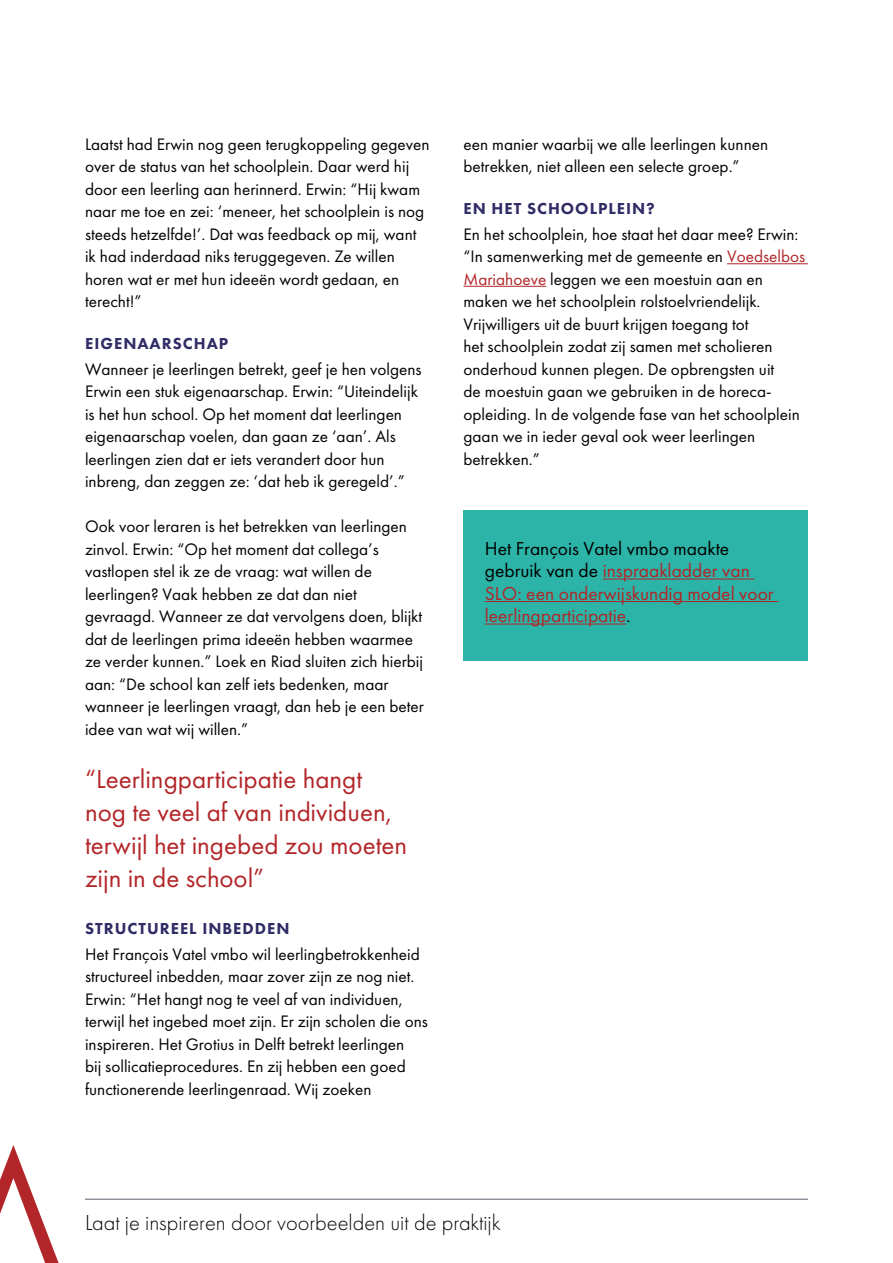
<style>
.page{position:relative;width:893px;height:1263px;background:#fff}
.page>*{position:absolute;margin:0;border:0;box-sizing:border-box;transform-origin:0 0}
.t1{font:27px/33px "Futura PT";color:#b22528}
.t2{font:300 22.5px "Futura PT";color:#000}
.t3{font:19.5px/22.5px "Futura PT";color:#b22528}
.t4{font:17.25px/22.5px "Futura PT";color:#000}
.t5{font:800 16.5px "Futura PT";letter-spacing:.06em;color:#302c65}
.s1{color:#b22528}
.s2{color:#000}
</style>
<div class="page">
<hr style="left:85px;top:1199px;width:723px;height:1px;background:#58626c">
<svg style="left:0;top:1145px;width:59px;height:118px"></svg>
<hr style="left:727px;top:263px;width:81px;height:1px;background:#b22528">
<hr style="left:463px;top:286px;width:83px;height:1px;background:#b22528">
<div style="left:463px;top:510px;width:345px;height:151px;background:#2bb4a7"></div>
<hr style="left:603px;top:578px;width:151px;height:1px;background:#b22528">
<hr style="left:485px;top:601px;width:293px;height:1px;background:#b22528">
<hr style="left:485px;top:623px;width:141px;height:1px;background:#b22528">
<p class="t4" style="left:85px;top:132px;width:346px">Laatst had Erwin nog geen terugkoppeling gegeven over de status van het schoolplein. Daar werd hij door een leerling aan herinnerd. Erwin: “Hij kwam naar me toe en zei: ‘meneer, het schoolplein is nog steeds hetzelfde!’. Dat was feedback op mij, want ik had inderdaad niks teruggegeven. Ze willen horen wat er met hun ideeën wordt gedaan, en terecht!”</p>
<p class="t5" style="left:85px;top:333px;width:145px">EIGENAARSCHAP</p>
<p class="t4" style="left:85px;top:357px;width:338px">Wanneer je leerlingen betrekt, geef je hen volgens Erwin een stuk eigenaarschap. Erwin: “Uiteindelijk is het hun school. Op het moment dat leerlingen eigenaarschap voelen, dan gaan ze ‘aan’. Als leerlingen zien dat er iets verandert door hun inbreng, dan zeggen ze: ‘dat heb ik geregeld’.”</p>
<p class="t4" style="left:85px;top:515px;width:340px">Ook voor leraren is het betrekken van leerlingen zinvol. Erwin: “Op het moment dat collega’s vastlopen stel ik ze de vraag: wat willen de leerlingen? Vaak hebben ze dat dan niet gevraagd. Wanneer ze dat vervolgens doen, blijkt dat de leerlingen prima ideeën hebben waarmee ze verder kunnen.” Loek en Riad sluiten zich hierbij aan: “De school kan zelf iets bedenken, maar wanneer je leerlingen vraagt, dan heb je een beter idee van wat wij willen.”</p>
<h1 class="t1" style="left:85px;top:762px;width:324px">“Leerlingparticipatie hangt nog te veel af van individuen, terwijl het ingebed zou moeten zijn in de school”</h1>
<p class="t5" style="left:85px;top:918px;width:206px">STRUCTUREEL INBEDDEN</p>
<p class="t4" style="left:85px;top:942px;width:344px">Het François Vatel vmbo wil leerlingbetrokkenheid structureel inbedden, maar zover zijn ze nog niet.<br>Erwin: “Het hangt nog te veel af van individuen, terwijl het ingebed moet zijn. Er zijn scholen die ons inspireren. Het Grotius in Delft betrekt leerlingen<br>bij sollicatieprocedures. En zij hebben een goed functionerende leerlingenraad. Wij zoeken</p>
<p class="t4" style="left:463px;top:132px;width:306px">een manier waarbij we alle leerlingen kunnen betrekken, niet alleen een selecte groep.”</p>
<p class="t5" style="left:464px;top:198px;width:193px">EN HET SCHOOLPLEIN?</p>
<p class="t4" style="left:463px;top:222px;width:343px">En het schoolplein, hoe staat het daar mee? Erwin: “In samenwerking met de gemeente en <span class="s1">Voedselbos Mariahoeve</span> leggen we een moestuin aan en maken we het schoolplein rolstoelvriendelijk.<br>Vrijwilligers uit de buurt krijgen toegang tot<br>het schoolplein zodat zij samen met scholieren onderhoud kunnen plegen. De opbrengsten uit<br>de moestuin gaan we gebruiken in de horeca&shy;opleiding. In de volgende fase van het schoolplein gaan we in ieder geval ook weer leerlingen betrekken.”</p>
<p class="t3" style="left:485px;top:537px;width:290px"><span class="s2">Het François Vatel vmbo maakte gebruik van de</span> inspraakladder van<br>SLO: een onderwijskundig model voor leerlingparticipatie<span class="s2">.</span></p>
<h2 class="t2" style="left:85px;top:1209px;width:417px">Laat je inspireren door voorbeelden uit de praktijk</h2>
</div>
